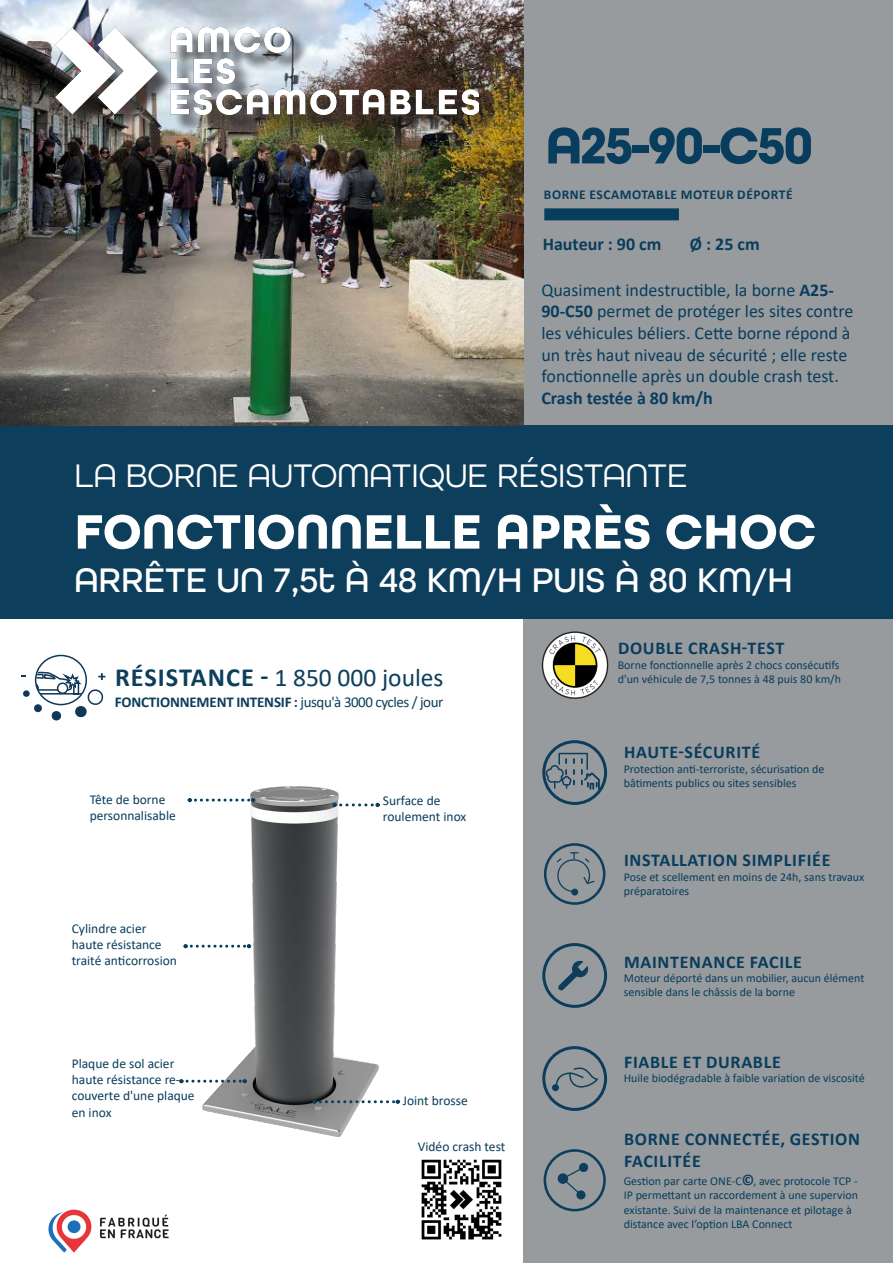
<style>
.page{position:relative;width:893px;height:1263px;background:#fff}
.page>*{position:absolute;margin:0;border:0;box-sizing:border-box;transform-origin:0 0}
.t1{font:700 54px "All Round Gothic";letter-spacing:-.04em;color:#093d5d}
.t2{font:700 51px "All Round Gothic";color:#fff}
.t3{font:500 36px "All Round Gothic";color:#fff}
.t4{font:34.5px "All Round Gothic";color:#fff}
.t5{font:25.5px "Calibri";color:#0d3e5c}
.t6{font:18px/21.6px "Calibri";color:#093d5d}
.GRAND_PICTO{font:700 18px/21.6px "Calibri";letter-spacing:.04em;color:#093d5d}
.Accroche_produit{font:700 18px "Calibri";color:#093d5d}
.t7{font:700 15px "Calibri";letter-spacing:-.01em;color:#0d3e5c}
.t8{font:13.5px/16.2px "Calibri";color:#093d5d}
.Accroche_produit-2{font:700 13.5px "Calibri";letter-spacing:.04em;color:#093d5d}
.GRAND_PICTO-2{font:12px/14.4px "Calibri";color:#093d5d}
.DESCRIPTIF_PICTO_FERRÉ_G{font:12px "Calibri";color:#093d5d}
.s1{font-weight:700}
.s2{font-weight:700;font-size:26.25px}
.s3{font-weight:400}
.s4{font-weight:700;font-size:15px;color:#093d5c}
</style>
<div class="page">
<div style="left:523px;top:0;width:370px;height:1263px;background:#979b9d"></div>
<img style="left:48px;top:1209px;width:121px;height:44px">
<div style="left:544px;top:843px;width:61px;height:62px;border:3px solid #0d3e5c;border-radius:50%"></div>
<svg style="left:554px;top:852px;width:42px;height:40px"></svg>
<div style="left:571px;top:889px;width:7px;height:6px;background:#0d3e5c;border-radius:50%"></div>
<div style="left:544px;top:1149px;width:62px;height:62px;border:3px solid #0d3e5c;border-radius:50%"></div>
<div style="left:558px;top:1173px;width:10px;height:11px;background:#0d3e5c;border-radius:50%"></div>
<div style="left:579px;top:1163px;width:9px;height:9px;background:#0d3e5c;border-radius:50%"></div>
<div style="left:576px;top:1190px;width:9px;height:9px;background:#0d3e5c;border-radius:50%"></div>
<svg style="left:561px;top:1166px;width:24px;height:31px"></svg>
<svg style="left:545px;top:753px;width:55px;height:36px"></svg>
<div style="left:542px;top:740px;width:65px;height:65px;border:3px solid #0d3d5c;border-radius:50%"></div>
<svg style="left:553px;top:961px;width:35px;height:35px"></svg>
<div style="left:542px;top:943px;width:65px;height:65px;border:3px solid #0d3d5c;border-radius:50%"></div>
<svg style="left:555px;top:1067px;width:44px;height:21px"></svg>
<div style="left:552px;top:1084px;width:7px;height:7px;background:#0d3d5c;border-radius:50%"></div>
<div style="left:542px;top:1046px;width:65px;height:65px;border:3px solid #0d3d5c;border-radius:50%"></div>
<div style="left:23px;top:690px;width:7px;height:7px;background:#0f3859;border-radius:3px"></div>
<svg style="left:36px;top:671px;width:69px;height:50px"></svg>
<div style="left:35px;top:655px;width:52px;height:50px;border:2px solid #0f3859;border-radius:50%"></div>
<div style="left:0;top:426px;width:893px;height:193px;background:#0d3e5c"></div>
<div style="left:544px;top:208px;width:135px;height:12px;background:#093d5d"></div>
<img style="left:0;top:0;width:523px;height:426px">
<img style="left:180px;top:786px;width:221px;height:352px">
<svg style="left:188px;top:798px;width:67px;height:4px"></svg>
<svg style="left:312px;top:1100px;width:88px;height:4px"></svg>
<svg style="left:183px;top:944px;width:68px;height:4px"></svg>
<svg style="left:179px;top:1079px;width:68px;height:4px"></svg>
<svg style="left:332px;top:803px;width:48px;height:4px"></svg>
<img style="left:541px;top:631px;width:68px;height:68px">
<img style="left:421px;top:1159px;width:81px;height:81px">
<div style="left:59px;top:30px;width:439px;height:103px;background:#231f20;opacity:.75"></div>
<img style="left:55px;top:27px;width:424px;height:88px">
<h1 class="t1" style="left:546px;top:113px;width:269px">A25-90-C50</h1>
<p class="Accroche_produit-2" style="left:544px;top:184px;width:250px">BORNE ESCAMOTABLE MOTEUR DÉPORTÉ</p>
<p class="Accroche_produit" style="left:543px;top:231px;width:120px">Hauteur : 90 cm</p>
<p class="Accroche_produit" style="left:690px;top:231px;width:71px">Ø : 25 cm</p>
<p class="t6" style="left:541px;top:279px;width:314px">Quasiment indestructible, la borne <span class="s1">A25- 90-C50</span> permet de protéger les sites contre les véhicules béliers. Cette borne répond à un très haut niveau de sécurité ; elle reste fonctionnelle après un double crash test.</p>
<p class="Accroche_produit" style="left:541px;top:385px;width:173px">Crash testée à 80 km/h</p>
<h3 class="t4" style="left:74px;top:455px;width:615px">LA BORNE AUTOMATIQUE RÉSISTANTE</h3>
<h2 class="t2" style="left:74px;top:501px;width:743px">FONCTIONNELLE APRÈS CHOC</h2>
<h3 class="t3" style="left:74px;top:558px;width:720px">ARRÊTE UN 7,5t À 48 KM/H PUIS À 80 KM/H</h3>
<p class="t5" style="left:115px;top:659px;width:330px"><span class="s2">RÉSISTANCE -</span> 1 850 000 joules</p>
<p class="t7" style="left:115px;top:691px;width:330px">FONCTIONNEMENT INTENSIF : <span class="s3">jusqu'à 3000 cycles / jour</span></p>
<p class="t8" style="left:90px;top:791px;width:77px">Tête de borne</p>
<p class="t8" style="left:90px;top:807px;width:88px">personnalisable</p>
<p class="t8" style="left:72px;top:920px;width:76px">Cylindre acier</p>
<p class="t8" style="left:72px;top:936px;width:91px">haute résistance</p>
<p class="t8" style="left:72px;top:952px;width:107px">traité anticorrosion</p>
<p class="t8" style="left:72px;top:1055px;width:124px">Plaque de sol acier haute résistance re&shy;couverte d'une plaque en inox</p>
<p class="t8" style="left:383px;top:792px;width:59px">Surface de</p>
<p class="t8" style="left:383px;top:808px;width:85px">roulement inox</p>
<p class="t8" style="left:403px;top:1092px;width:67px">Joint brosse</p>
<p class="t8" style="left:418px;top:1138px;width:89px">Vidéo crash test</p>
<p class="GRAND_PICTO" style="left:618px;top:637px;width:168px">DOUBLE CRASH-TEST</p>
<p class="GRAND_PICTO-2" style="left:618px;top:657px;width:225px">Borne fonctionnelle après 2 chocs consécutifs d'un véhicule de 7,5 tonnes à 48 puis 80 km/h</p>
<p class="GRAND_PICTO" style="left:624px;top:741px;width:138px">HAUTE-SÉCURITÉ</p>
<p class="GRAND_PICTO-2" style="left:624px;top:761px;width:202px">Protection anti-terroriste, sécurisation de bâtiments publics ou sites sensibles</p>
<p class="GRAND_PICTO" style="left:624px;top:849px;width:208px">INSTALLATION SIMPLIFIÉE</p>
<p class="GRAND_PICTO-2" style="left:624px;top:869px;width:242px">Pose et scellement en moins de 24h, sans travaux préparatoires</p>
<p class="GRAND_PICTO" style="left:624px;top:950px;width:179px">MAINTENANCE FACILE</p>
<p class="GRAND_PICTO-2" style="left:624px;top:970px;width:242px">Moteur déporté dans un mobilier, aucun élément sensible dans le châssis de la borne</p>
<p class="GRAND_PICTO" style="left:624px;top:1051px;width:158px">FIABLE ET DURABLE</p>
<p class="DESCRIPTIF_PICTO_FERRÉ_G" style="left:624px;top:1070px;width:242px">Huile biodégradable à faible variation de viscosité</p>
<p class="GRAND_PICTO" style="left:624px;top:1128px;width:237px">BORNE CONNECTÉE, GESTION<br>FACILITÉE</p>
<p class="GRAND_PICTO-2" style="left:624px;top:1173px;width:236px">Gestion par carte ONE-C<span class="s4">©</span>, avec protocole TCP - IP permettant un raccordement à une supervion existante. Suivi de la maintenance et pilotage à distance avec l’option LBA Connect</p>
</div>
